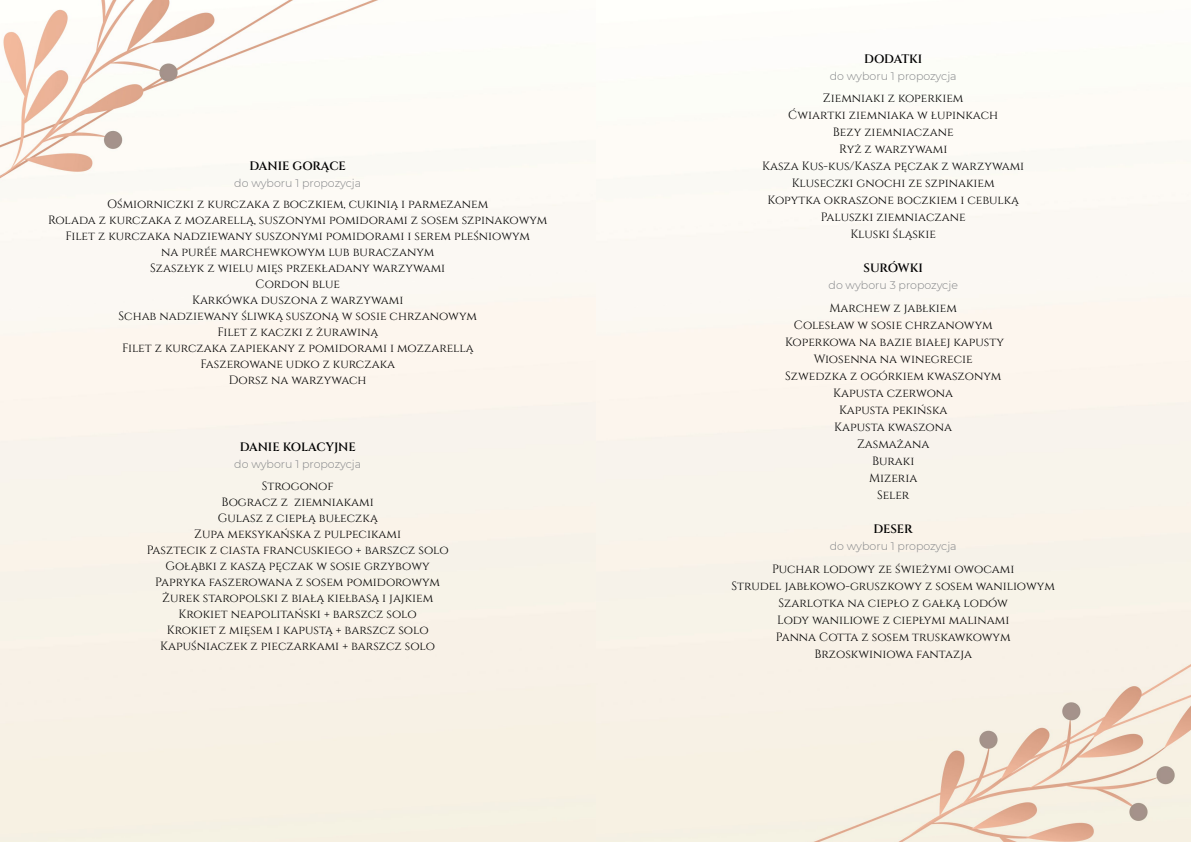
<style>
.page{position:relative;width:1191px;height:842px;background:#fff}
.page>*{position:absolute;margin:0;border:0;box-sizing:border-box;transform-origin:0 0}
.t1{font:12px/17px "Cinzel";color:#000;text-align:center}
.t2{font:600 12px "Cinzel";letter-spacing:-.01em;color:#000}
.t3{font:300 11px "Montserrat";color:#808285}
</style>
<div class="page">
<img style="left:0;top:0;width:1191px;height:842px">
<p class="t2" style="left:249px;top:158px;width:98px">DANIE GORĄCE</p>
<p class="t3" style="left:234px;top:175px;width:128px">do wyboru 1 propozycja</p>
<p class="t1" style="left:48px;top:196px;width:501px;line-height:16px">Ośmiorniczki z kurczaka z boczkiem, cukinią i parmezanem<br>Rolada z kurczaka z mozarellą, suszonymi pomidorami z sosem szpinakowym Filet z kurczaka nadziewany suszonymi pomidorami i serem pleśniowym<br>na purée marchewkowym lub buraczanym<br>Szaszłyk z wielu mięs przekładany warzywami<br>Cordon blue<br>Karkówka duszona z warzywami<br>Schab nadziewany śliwką suszoną w sosie chrzanowym<br>Filet z kaczki z żurawiną<br>Filet z kurczaka zapiekany z pomidorami i mozzarellą<br>Faszerowane udko z kurczaka<br>Dorsz na warzywach</p>
<p class="t2" style="left:240px;top:440px;width:118px">DANIE KOLACYJNE</p>
<p class="t3" style="left:234px;top:457px;width:128px">do wyboru 1 propozycja</p>
<p class="t1" style="left:147px;top:478px;width:304px;line-height:16px">Strogonof<br>Bogracz z ziemniakami<br>Gulasz z ciepłą bułeczką<br>Zupa meksykańska z pulpecikami<br>Pasztecik z ciasta francuskiego + barszcz solo Gołąbki z kaszą pęczak w sosie grzybowy Papryka faszerowana z sosem pomidorowym Żurek staropolski z białą kiełbasą i jajkiem Krokiet neapolitański + barszcz solo<br>Krokiet z mięsem i kapustą + barszcz solo Kapuśniaczek z pieczarkami + barszcz solo</p>
<p class="t2" style="left:864px;top:51px;width:60px">DODATKI</p>
<p class="t3" style="left:829px;top:68px;width:128px">do wyboru 1 propozycja</p>
<p class="t1" style="left:762px;top:90px;width:264px">Ziemniaki z koperkiem<br>Ćwiartki ziemniaka w łupinkach<br>Bezy ziemniaczane<br>Ryż z warzywami<br>Kasza Kus-kus/Kasza pęczak z warzywami<br>Kluseczki gnochi ze szpinakiem<br>Kopytka okraszone boczkiem i cebulką<br>Paluszki ziemniaczane<br>Kluski śląskie</p>
<p class="t2" style="left:863px;top:261px;width:61px">SURÓWKI</p>
<p class="t3" style="left:828px;top:278px;width:131px">do wyboru 3 propozycje</p>
<p class="t1" style="left:785px;top:300px;width:221px">Marchew z jabłkiem<br>Colesław w sosie chrzanowym<br>Koperkowa na bazie białej kapusty<br>Wiosenna na winegrecie<br>Szwedzka z ogórkiem kwaszonym<br>Kapusta czerwona<br>Kapusta pekińska<br>Kapusta kwaszona<br>Zasmażana<br>Buraki<br>Mizeria<br>Seler</p>
<p class="t2" style="left:873px;top:521px;width:41px">DESER</p>
<p class="t3" style="left:829px;top:539px;width:128px">do wyboru 1 propozycja</p>
<p class="t1" style="left:731px;top:560px;width:325px">Puchar lodowy ze świeżymi owocami<br>Strudel jabłkowo-gruszkowy z sosem waniliowym Szarlotka na ciepło z gałką lodów<br>Lody waniliowe z ciepłymi malinami<br>Panna Cotta z sosem truskawkowym Brzoskwiniowa fantazja</p>
</div>
